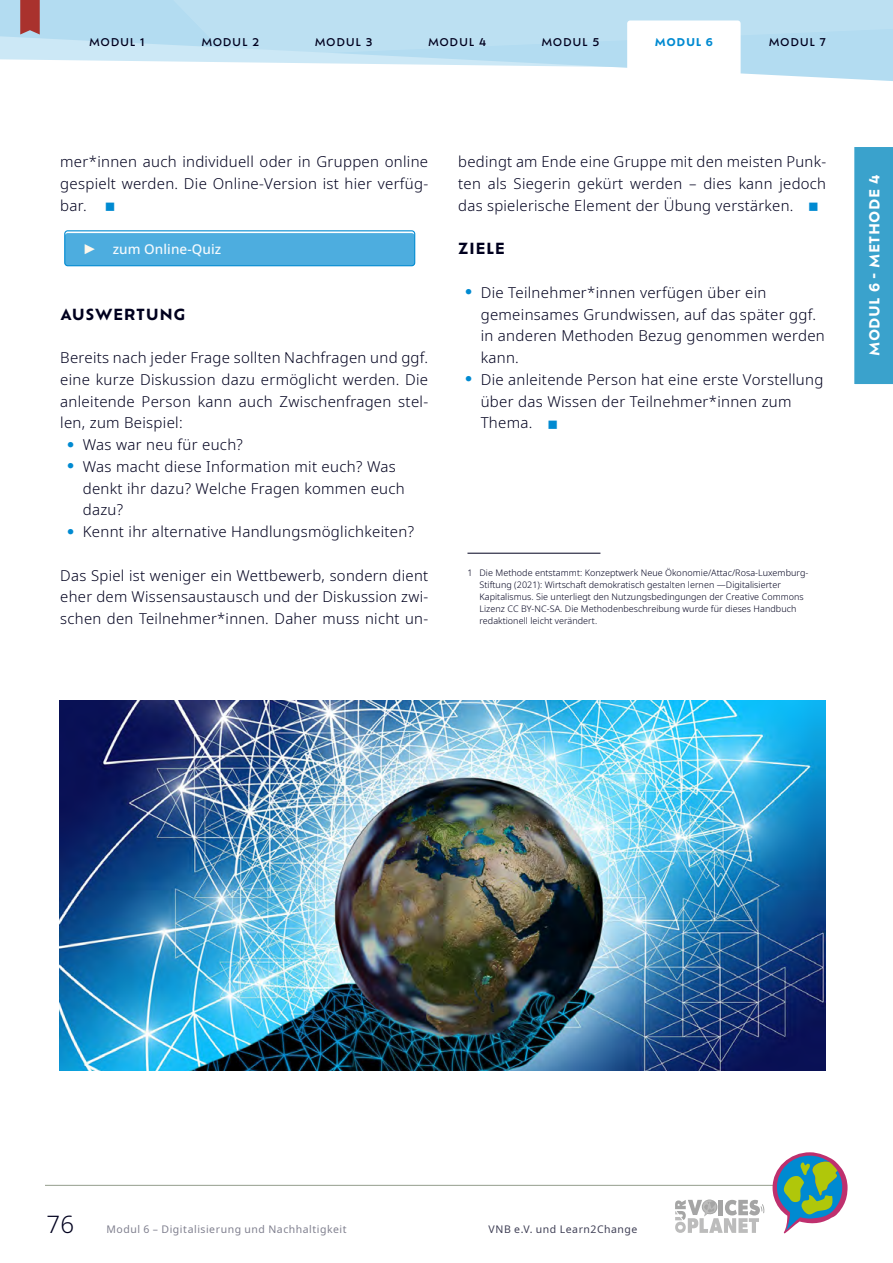
<style>
.page{position:relative;width:893px;height:1263px;background:#fff}
.page>*{position:absolute;margin:0;border:0;box-sizing:border-box;transform-origin:0 0}
.t1{font:300 24px "Noto Sans";color:#00001e}
.Brot_nicht_eingerück{font:300 15px/21.8px "Noto Sans";letter-spacing:.02em;color:#00001e;text-align:justify}
.Überschrift_H3{font:700 15px "Ofelia Text";letter-spacing:.035em;color:#00001e}
.t2{font:500 13.5px "Noto Sans";letter-spacing:.005em;color:#f2f9fd}
.t3{font:700 13.5px "Ofelia Text";letter-spacing:.03em;color:#fff}
.t4{font:10.5px "Noto Sans";letter-spacing:.05em;color:#80808f}
.t5{font:500 10.5px "Ofelia Text";letter-spacing:.06em;color:#00001e}
.t6{font:10.5px "Noto Sans";letter-spacing:.05em;color:#404056}
.t7{font:700 10.5px "Ofelia Text";letter-spacing:.06em;color:#008ad1}
.Fussnote_1_Spalte{font:300 9px/12px "Noto Sans";letter-spacing:.005em;color:#00001e}
.s1{color:#008ad1}
.s2{font-family:"Arial";font-weight:400;font-size:14.25px;color:#fef7eb}
.s3{font-family:"Ofelia Text";font-weight:700;font-size:24px;color:#008ad1}
</style>
<div class="page">
<hr style="left:45px;top:1185px;width:780px;height:1px;background:#949d8c">
<svg style="left:675px;top:1199px;width:89px;height:34px"></svg>
<svg style="left:772px;top:1152px;width:75px;height:81px"></svg>
<div style="left:65px;top:233px;width:350px;height:33px;background:#4daddf;border-radius:3px"></div>
<div style="left:64px;top:230px;width:351px;height:36px;border:1px solid #008ad1;border-radius:3px"></div>
<img style="left:59px;top:700px;width:766px;height:370px">
<hr style="left:467px;top:553px;width:133px;height:1px;background:#00001e">
<div style="left:854px;top:147px;width:39px;height:237px;background:#3aa2cc"></div>
<svg style="left:0;top:0;width:893px;height:81px"></svg>
<svg style="left:124px;top:0;width:769px;height:57px;background:#badff1"></svg>
<svg style="left:20px;top:0;width:20px;height:35px"></svg>
<div style="left:627px;top:20px;width:114px;height:74px;background:#fff;border-radius:3px"></div>
<p class="t5" style="left:89px;top:35px;width:57px">MODUL 1</p>
<p class="t5" style="left:201px;top:35px;width:59px">MODUL 2</p>
<p class="t5" style="left:315px;top:35px;width:59px">MODUL 3</p>
<p class="t5" style="left:428px;top:35px;width:60px">MODUL 4</p>
<p class="t5" style="left:541px;top:35px;width:60px">MODUL 5</p>
<p class="t7" style="left:655px;top:35px;width:60px">MODUL 6</p>
<p class="t5" style="left:769px;top:35px;width:59px">MODUL 7</p>
<p class="Brot_nicht_eingerück" style="left:60px;top:151px;width:369px">mer*innen auch individuell oder in Gruppen online gespielt werden. Die Online-Version ist hier verfüg&shy;bar. <span class="s1">■</span></p>
<p class="t2" style="left:83px;top:240px;width:140px"><span class="s2">►</span> zum Online-Quiz</p>
<p class="Überschrift_H3" style="left:60px;top:303px;width:127px">AUSWERTUNG</p>
<p class="Brot_nicht_eingerück" style="left:60px;top:347px;width:369px">Bereits nach jeder Frage sollten Nachfragen und ggf. eine kurze Diskussion dazu ermöglicht werden. Die anleitende Person kann auch Zwischenfragen stel&shy;len, zum Beispiel:</p>
<p class="Brot_nicht_eingerück" style="left:66px;top:434px;width:178px"><span class="s3">•</span> Was war neu für euch?</p>
<p class="Brot_nicht_eingerück" style="left:83px;top:456px;width:324px;text-align:left;text-indent:-16px"><span class="s3">•</span> Was macht diese Information mit euch? Was denkt ihr dazu? Welche Fragen kommen euch dazu?</p>
<p class="Brot_nicht_eingerück" style="left:66px;top:521px;width:349px"><span class="s3">•</span> Kennt ihr alternative Handlungsmöglichkeiten?</p>
<p class="Brot_nicht_eingerück" style="left:60px;top:565px;width:369px">Das Spiel ist weniger ein Wettbewerb, sondern dient eher dem Wissensaustausch und der Diskussion zwi&shy;schen den Teilnehmer*innen. Daher muss nicht un-</p>
<p class="Brot_nicht_eingerück" style="left:458px;top:151px;width:369px">bedingt am Ende eine Gruppe mit den meisten Punk&shy;ten als Siegerin gekürt werden – dies kann jedoch das spielerische Element der Übung verstärken. <span class="s1">■</span></p>
<p class="Überschrift_H3" style="left:458px;top:237px;width:48px">ZIELE</p>
<p class="Brot_nicht_eingerück" style="left:481px;top:282px;width:346px;text-align:left;text-indent:-16px"><span class="s3">•</span> Die Teilnehmer*innen verfügen über ein gemeinsames Grundwissen, auf das später ggf. in anderen Methoden Bezug genommen werden kann.</p>
<p class="Brot_nicht_eingerück" style="left:481px;top:369px;width:344px;text-align:left;text-indent:-16px"><span class="s3">•</span> Die anleitende Person hat eine erste Vorstellung über das Wissen der Teilnehmer*innen zum<br>Thema. <span class="s1">■</span></p>
<p class="Fussnote_1_Spalte" style="left:479px;top:567px;width:330px;text-indent:-12px">1 Die Methode entstammt: Konzeptwerk Neue Ökonomie/Attac/Rosa-Luxemburg-Stiftung (2021): Wirtschaft demokratisch gestalten lernen —Digitalisierter Kapitalismus. Sie unterliegt den Nutzungsbedingungen der Creative Commons Lizenz CC BY-NC-SA. Die Methodenbeschreibung wurde für dieses Handbuch redaktionell leicht verändert.</p>
<p class="t3" style="left:864px;top:356px;width:182px;rotate:-90deg">MODUL 6 - Methode 4</p>
<h1 class="t1" style="left:47px;top:1207px;width:29px">76</h1>
<p class="t4" style="left:106px;top:1222px;width:242px">Modul 6 – Digitalisierung und Nachhaltigkeit</p>
<p class="t6" style="left:489px;top:1222px;width:150px">VNB e.V. und Learn2Change</p>
</div>
